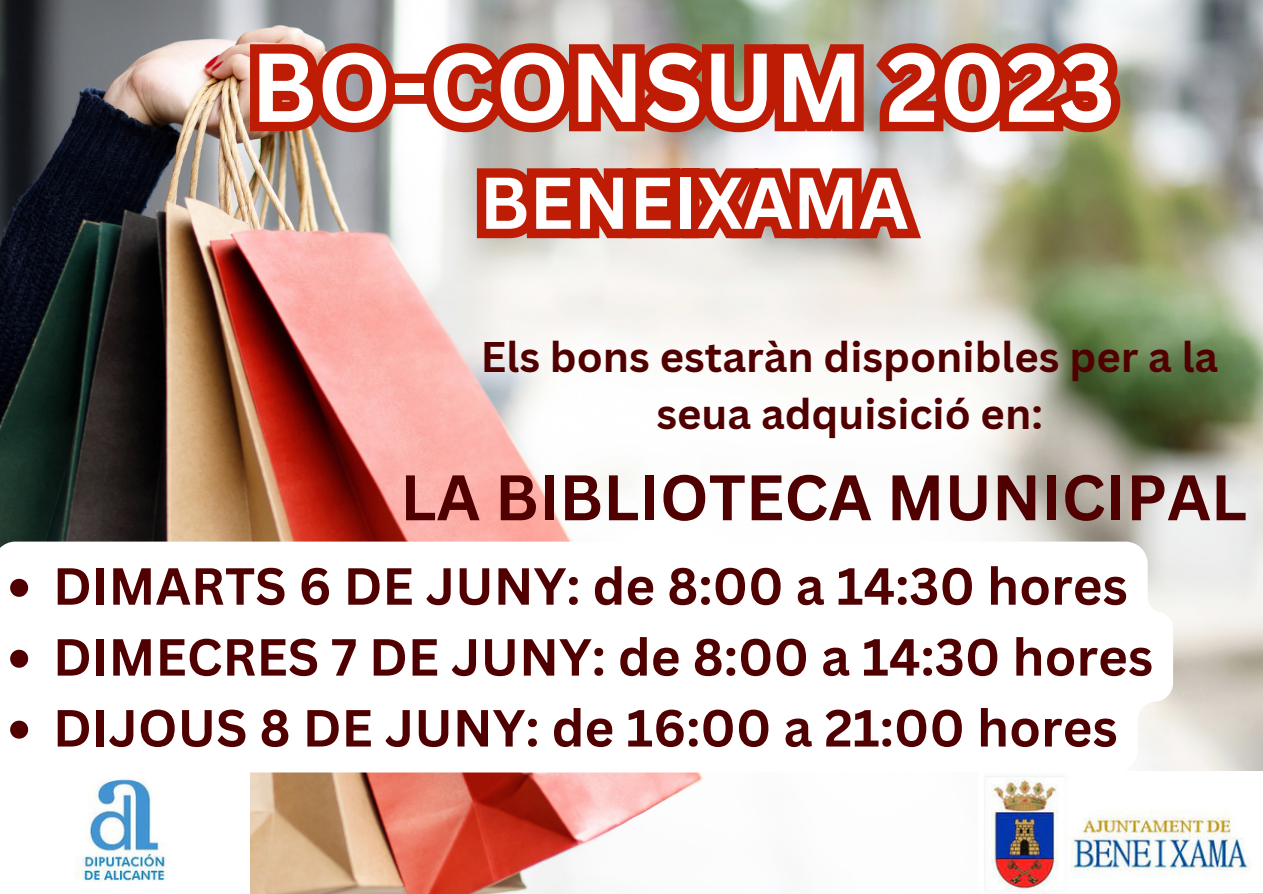
<style>
.page{position:relative;width:1263px;height:894px;background:#fff}
.page>*{position:absolute;margin:0;border:0;box-sizing:border-box;transform-origin:0 0}
.t1{font:700 95.55px "Canva Sans";color:#fff}
.t2{font:700 71.55px "Canva Sans";color:#fff}
.t3{font:700 62.85px "Canva Sans";color:#500000}
.t4{font:700 51px "Canva Sans";color:#500000}
.t5{font:700 41.7px "Canva Sans";color:#500000}
</style>
<div class="page">
<img style="left:0;top:0;width:1263px;height:893px">
<img style="left:0;top:772px;width:250px;height:121px">
<img style="left:978px;top:771px;width:285px;height:121px">
<svg style="left:0;top:541px;width:1173px;height:231px"></svg>
<svg style="left:10px;top:578px;width:18px;height:18px"></svg>
<svg style="left:10px;top:649px;width:18px;height:18px"></svg>
<svg style="left:10px;top:720px;width:18px;height:18px"></svg>
<svg style="left:241px;top:28px;width:891px;height:119px;background:#c05d4c"></svg>
<svg style="left:467px;top:159px;width:465px;height:95px;background:#c95c4c"></svg>
<p class="t1" style="left:251px;top:20px;width:866px">BO-CONSUM 2023</p>
<p class="t2" style="left:480px;top:152px;width:430px">BENEIXAMA</p>
<p class="t5" style="left:481px;top:327px;width:739px">Els bons estaràn disponibles per a la</p>
<p class="t5" style="left:656px;top:384px;width:388px">seua adquisició en:</p>
<p class="t3" style="left:400px;top:453px;width:848px">LA BIBLIOTECA MUNICIPAL</p>
<p class="t4" style="left:53px;top:550px;width:1076px">DIMARTS 6 DE JUNY: de 8:00 a 14:30 hores</p>
<p class="t4" style="left:53px;top:621px;width:1102px">DIMECRES 7 DE JUNY: de 8:00 a 14:30 hores</p>
<p class="t4" style="left:53px;top:691px;width:1066px">DIJOUS 8 DE JUNY: de 16:00 a 21:00 hores</p>
</div>
